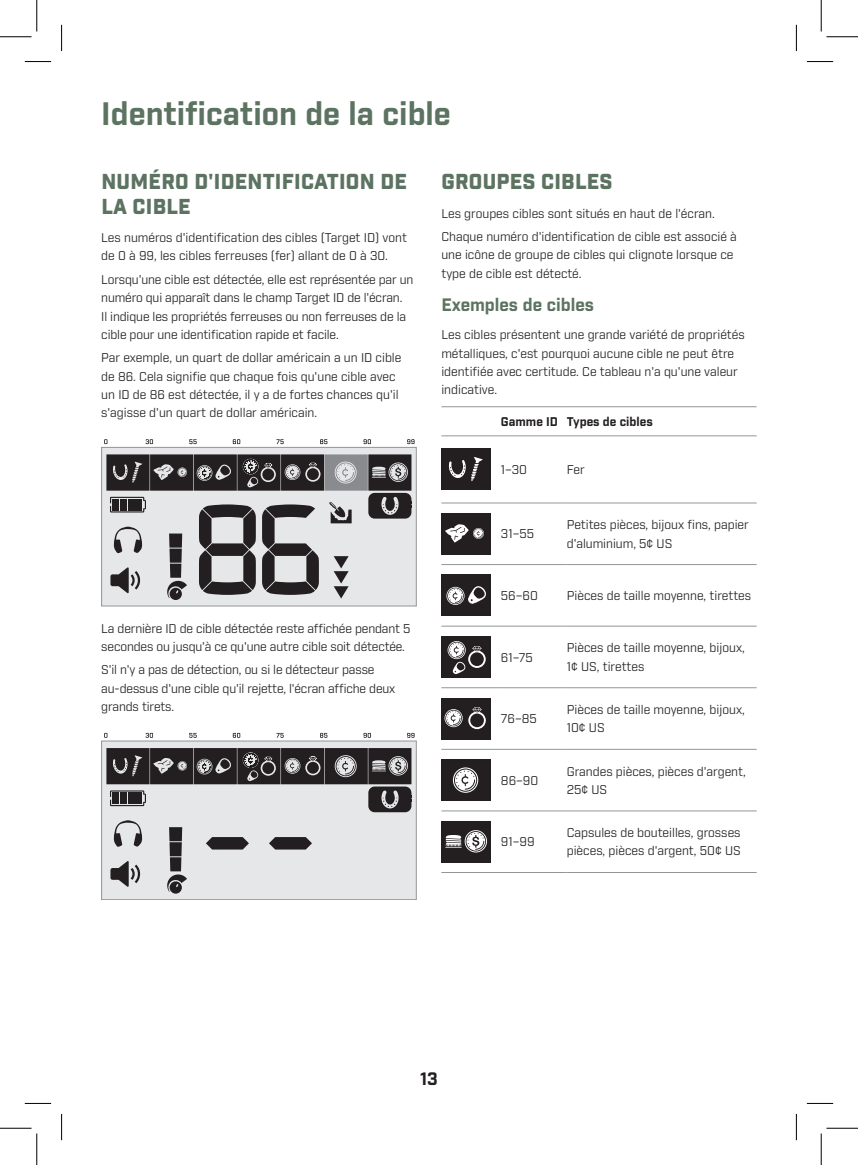
<style>
.page{position:relative;width:858px;height:1165px;background:#fff}
.page>*{position:absolute;margin:0;border:0;box-sizing:border-box;transform-origin:0 0}
.t1{font:700 31.5px "Industry";color:#5c7361}
.t2{font:900 21px/24.5px "Industry";letter-spacing:.01em;color:#5c7361}
.t3{font:700 17.5px "Industry";color:#5c7361}
.t4{font:700 17.5px "Industry";color:#231f20}
.t5{font:12.25px/18.4px "Industry";color:#231f20}
.t6{font:700 12.25px "Industry";color:#231f20}
</style>
<div class="page">
<div style="left:102px;top:447px;width:314px;height:159px;background:#e6e7e9"></div>
<div style="left:101px;top:447px;width:315px;height:159px;border:1px solid #939598"></div>
<svg style="left:106px;top:454px;width:306px;height:146px"></svg>
<svg style="left:104px;top:439px;width:310px;height:5px"></svg>
<div style="left:102px;top:741px;width:314px;height:159px;background:#e6e7e9"></div>
<div style="left:101px;top:741px;width:315px;height:159px;border:1px solid #939598"></div>
<svg style="left:106px;top:748px;width:306px;height:146px"></svg>
<svg style="left:104px;top:733px;width:310px;height:5px"></svg>
<hr style="left:441px;top:406px;width:60px;height:1px;background:#939598">
<hr style="left:501px;top:406px;width:65px;height:1px;background:#939598">
<hr style="left:566px;top:406px;width:190px;height:1px;background:#939598">
<hr style="left:441px;top:435px;width:60px;height:1px;background:#939598">
<hr style="left:501px;top:435px;width:65px;height:1px;background:#939598">
<hr style="left:566px;top:435px;width:190px;height:1px;background:#939598">
<hr style="left:441px;top:502px;width:60px;height:1px;background:#939598">
<hr style="left:501px;top:502px;width:65px;height:1px;background:#939598">
<hr style="left:566px;top:502px;width:190px;height:1px;background:#939598">
<hr style="left:441px;top:564px;width:60px;height:1px;background:#939598">
<hr style="left:501px;top:564px;width:65px;height:1px;background:#939598">
<hr style="left:566px;top:564px;width:190px;height:1px;background:#939598">
<hr style="left:441px;top:626px;width:60px;height:1px;background:#939598">
<hr style="left:501px;top:626px;width:65px;height:1px;background:#939598">
<hr style="left:566px;top:626px;width:190px;height:1px;background:#939598">
<hr style="left:441px;top:687px;width:60px;height:1px;background:#939598">
<hr style="left:501px;top:687px;width:65px;height:1px;background:#939598">
<hr style="left:566px;top:687px;width:190px;height:1px;background:#939598">
<hr style="left:441px;top:749px;width:60px;height:1px;background:#939598">
<hr style="left:501px;top:749px;width:65px;height:1px;background:#939598">
<hr style="left:566px;top:749px;width:190px;height:1px;background:#939598">
<hr style="left:441px;top:810px;width:60px;height:1px;background:#939598">
<hr style="left:501px;top:810px;width:65px;height:1px;background:#939598">
<hr style="left:566px;top:810px;width:190px;height:1px;background:#939598">
<hr style="left:441px;top:872px;width:60px;height:1px;background:#939598">
<hr style="left:501px;top:872px;width:65px;height:1px;background:#939598">
<hr style="left:566px;top:872px;width:190px;height:1px;background:#939598">
<div style="left:441px;top:448px;width:50px;height:42px;background:#231f20"></div>
<svg style="left:448px;top:457px;width:34px;height:24px"></svg>
<div style="left:441px;top:513px;width:50px;height:42px;background:#231f20"></div>
<svg style="left:445px;top:524px;width:39px;height:18px"></svg>
<div style="left:441px;top:574px;width:50px;height:42px;background:#231f20"></div>
<svg style="left:446px;top:586px;width:40px;height:19px"></svg>
<div style="left:441px;top:636px;width:50px;height:42px;background:#231f20"></div>
<svg style="left:447px;top:641px;width:38px;height:34px"></svg>
<div style="left:441px;top:698px;width:50px;height:41px;background:#231f20"></div>
<svg style="left:444px;top:709px;width:18px;height:18px"></svg>
<svg style="left:468px;top:707px;width:17px;height:22px"></svg>
<div style="left:441px;top:759px;width:50px;height:42px;background:#231f20"></div>
<svg style="left:453px;top:767px;width:25px;height:26px"></svg>
<div style="left:441px;top:821px;width:50px;height:41px;background:#231f20"></div>
<svg style="left:445px;top:830px;width:42px;height:22px"></svg>
<svg style="left:25px;top:61px;width:26px;height:1px"></svg>
<svg style="left:806px;top:61px;width:26px;height:1px"></svg>
<svg style="left:25px;top:1103px;width:26px;height:1px"></svg>
<svg style="left:806px;top:1103px;width:26px;height:1px"></svg>
<svg style="left:61px;top:25px;width:1px;height:26px"></svg>
<svg style="left:61px;top:1114px;width:1px;height:26px"></svg>
<svg style="left:795px;top:25px;width:1px;height:26px"></svg>
<svg style="left:795px;top:1114px;width:1px;height:26px"></svg>
<hr style="left:0;top:36px;width:32px;height:1px;background:#000">
<hr style="left:826px;top:36px;width:31px;height:1px;background:#000">
<hr style="left:0;top:1128px;width:32px;height:1px;background:#000">
<hr style="left:826px;top:1128px;width:31px;height:1px;background:#000">
<hr style="left:36px;top:0;width:1px;height:32px;background:#000">
<hr style="left:36px;top:1133px;width:1px;height:32px;background:#000">
<hr style="left:820px;top:0;width:1px;height:32px;background:#000">
<hr style="left:820px;top:1133px;width:1px;height:32px;background:#000">
<h1 class="t1" style="left:101px;top:95px;width:351px">Identification de la cible</h1>
<h2 class="t2" style="left:101px;top:171px;width:307px">NUMÉRO D'IDENTIFICATION DE<br>LA CIBLE</h2>
<p class="t5" style="left:101px;top:229px;width:307px">Les numéros d'identification des cibles (Target ID) vont de 0 à 99, les cibles ferreuses (fer) allant de 0 à 30.</p>
<p class="t5" style="left:101px;top:270px;width:313px">Lorsqu'une cible est détectée, elle est représentée par un numéro qui apparaît dans le champ Target ID de l'écran.<br>Il indique les propriétés ferreuses ou non ferreuses de la cible pour une identification rapide et facile.</p>
<p class="t5" style="left:101px;top:349px;width:301px">Par exemple, un quart de dollar américain a un ID cible de 86. Cela signifie que chaque fois qu'une cible avec un ID de 86 est détectée, il y a de fortes chances qu'il s'agisse d'un quart de dollar américain.</p>
<p class="t5" style="left:101px;top:619px;width:310px">La dernière ID de cible détectée reste affichée pendant 5 secondes ou jusqu'à ce qu'une autre cible soit détectée.</p>
<p class="t5" style="left:101px;top:661px;width:295px">S'il n'y a pas de détection, ou si le détecteur passe au-dessus d'une cible qu'il rejette, l'écran affiche deux grands tirets.</p>
<h2 class="t2" style="left:441px;top:171px;width:173px">GROUPES CIBLES</h2>
<p class="t5" style="left:441px;top:202px;width:297px;line-height:23.3px">Les groupes cibles sont situés en haut de l'écran.<br>Chaque numéro d'identification de cible est associé à</p>
<p class="t5" style="left:441px;top:246px;width:293px">une icône de groupe de cibles qui clignote lorsque ce type de cible est détecté.</p>
<h3 class="t3" style="left:441px;top:294px;width:154px">Exemples de cibles</h3>
<p class="t5" style="left:441px;top:326px;width:305px">Les cibles présentent une grande variété de propriétés métalliques, c'est pourquoi aucune cible ne peut être identifiée avec certitude. Ce tableau n'a qu'une valeur indicative.</p>
<p class="t6" style="left:501px;top:414px;width:153px">Gamme ID Types de cibles</p>
<p class="t5" style="left:501px;top:461px;width:28px">1–30</p>
<p class="t5" style="left:566px;top:461px;width:20px">Fer</p>
<p class="t5" style="left:501px;top:525px;width:35px">31–55</p>
<p class="t5" style="left:566px;top:516px;width:183px">Petites pièces, bijoux fins, papier d'aluminium, 5¢ US</p>
<p class="t5" style="left:501px;top:587px;width:38px">56–60</p>
<p class="t5" style="left:566px;top:587px;width:186px">Pièces de taille moyenne, tirettes</p>
<p class="t5" style="left:501px;top:648px;width:33px">61–75</p>
<p class="t5" style="left:566px;top:639px;width:180px">Pièces de taille moyenne, bijoux,<br>1¢ US, tirettes</p>
<p class="t5" style="left:501px;top:710px;width:37px">76–85</p>
<p class="t5" style="left:566px;top:701px;width:180px">Pièces de taille moyenne, bijoux,<br>10¢ US</p>
<p class="t5" style="left:501px;top:771px;width:39px">86–90</p>
<p class="t5" style="left:566px;top:762px;width:180px">Grandes pièces, pièces d'argent,<br>25¢ US</p>
<p class="t5" style="left:501px;top:833px;width:35px">91–99</p>
<p class="t5" style="left:566px;top:824px;width:175px">Capsules de bouteilles, grosses pièces, pièces d'argent, 50¢ US</p>
<h3 class="t4" style="left:420px;top:1068px;width:19px">13</h3>
</div>
